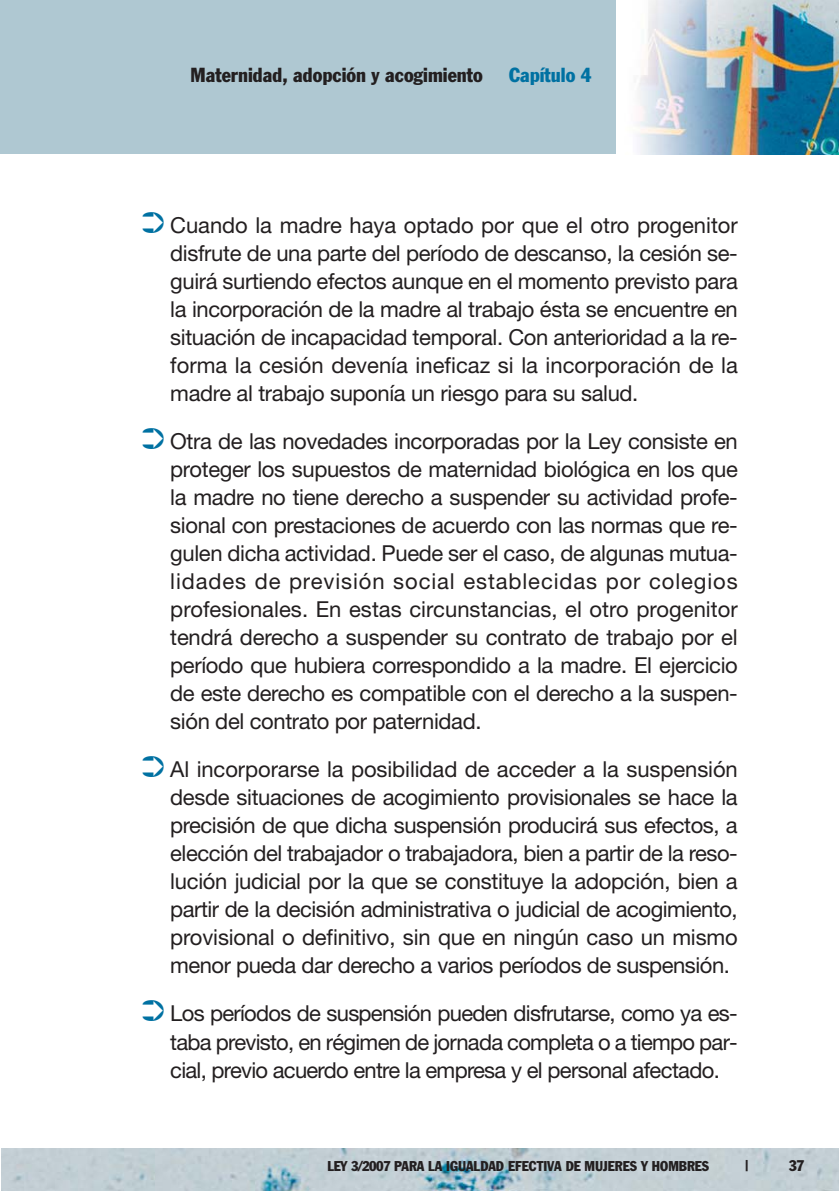
<style>
.page{position:relative;width:840px;height:1191px;background:#fff}
.page>*{position:absolute;margin:0;border:0;box-sizing:border-box;transform-origin:0 0}
.t1{font:22px/28px "Helvetica Neue";letter-spacing:-.02em;color:#231f20;text-align:justify}
.t2{font:condensed 20px "Franklin Gothic";color:#231f20}
.t3{font:condensed 20px "Franklin Gothic";color:#0071a2}
.t4{font:condensed 15.2px "Franklin Gothic";color:#231f20}
.t5{font:condensed 14px "Franklin Gothic";color:#231f20}
.s1{color:#0071a2}
</style>
<div class="page">
<div style="left:1px;top:1px;width:837px;height:153px;background:#afc8d2"></div>
<div style="left:616px;top:1px;width:222px;height:153px;background:#fff"></div>
<img style="left:637px;top:1px;width:201px;height:153px">
<img style="left:2px;top:1148px;width:836px;height:43px">
<p class="t2" style="left:190px;top:68px;width:294px">Maternidad, adopción y acogimiento</p>
<p class="t3" style="left:508px;top:68px;width:84px">Capítulo 4</p>
<p class="t1" style="left:170px;top:213px;width:568px;text-indent:-28px"><span class="s1">➲</span> Cuando la madre haya optado por que el otro progenitor disfrute de una parte del período de descanso, la cesión se&shy;guirá surtiendo efectos aunque en el momento previsto para la incorporación de la madre al trabajo ésta se encuentre en situación de incapacidad temporal. Con anterioridad a la re&shy;forma la cesión devenía ineficaz si la incorporación de la madre al trabajo suponía un riesgo para su salud.</p>
<p class="t1" style="left:170px;top:429px;width:568px;text-indent:-28px"><span class="s1">➲</span> Otra de las novedades incorporadas por la Ley consiste en proteger los supuestos de maternidad biológica en los que la madre no tiene derecho a suspender su actividad profe&shy;sional con prestaciones de acuerdo con las normas que re&shy;gulen dicha actividad. Puede ser el caso, de algunas mutua&shy;lidades de previsión social establecidas por colegios profesionales. En estas circunstancias, el otro progenitor tendrá derecho a suspender su contrato de trabajo por el período que hubiera correspondido a la madre. El ejercicio de este derecho es compatible con el derecho a la suspen&shy;sión del contrato por paternidad.</p>
<p class="t1" style="left:170px;top:757px;width:568px;text-indent:-28px"><span class="s1">➲</span> Al incorporarse la posibilidad de acceder a la suspensión desde situaciones de acogimiento provisionales se hace la precisión de que dicha suspensión producirá sus efectos, a elección del trabajador o trabajadora, bien a partir de la reso&shy;lución judicial por la que se constituye la adopción, bien a partir de la decisión administrativa o judicial de acogimiento, provisional o definitivo, sin que en ningún caso un mismo menor pueda dar derecho a varios períodos de suspensión.</p>
<p class="t1" style="left:170px;top:1001px;width:568px;text-indent:-28px"><span class="s1">➲</span> Los períodos de suspensión pueden disfrutarse, como ya es&shy;taba previsto, en régimen de jornada completa o a tiempo par&shy;cial, previo acuerdo entre la empresa y el personal afectado.</p>
<p class="t5" style="left:327px;top:1160px;width:383px">LEY 3/2007 PARA LA IGUALDAD EFECTIVA DE MUJERES Y HOMBRES</p>
<p class="t4" style="left:744px;top:1159px;width:5px">|</p>
<p class="t4" style="left:788px;top:1159px;width:17px">37</p>
</div>
